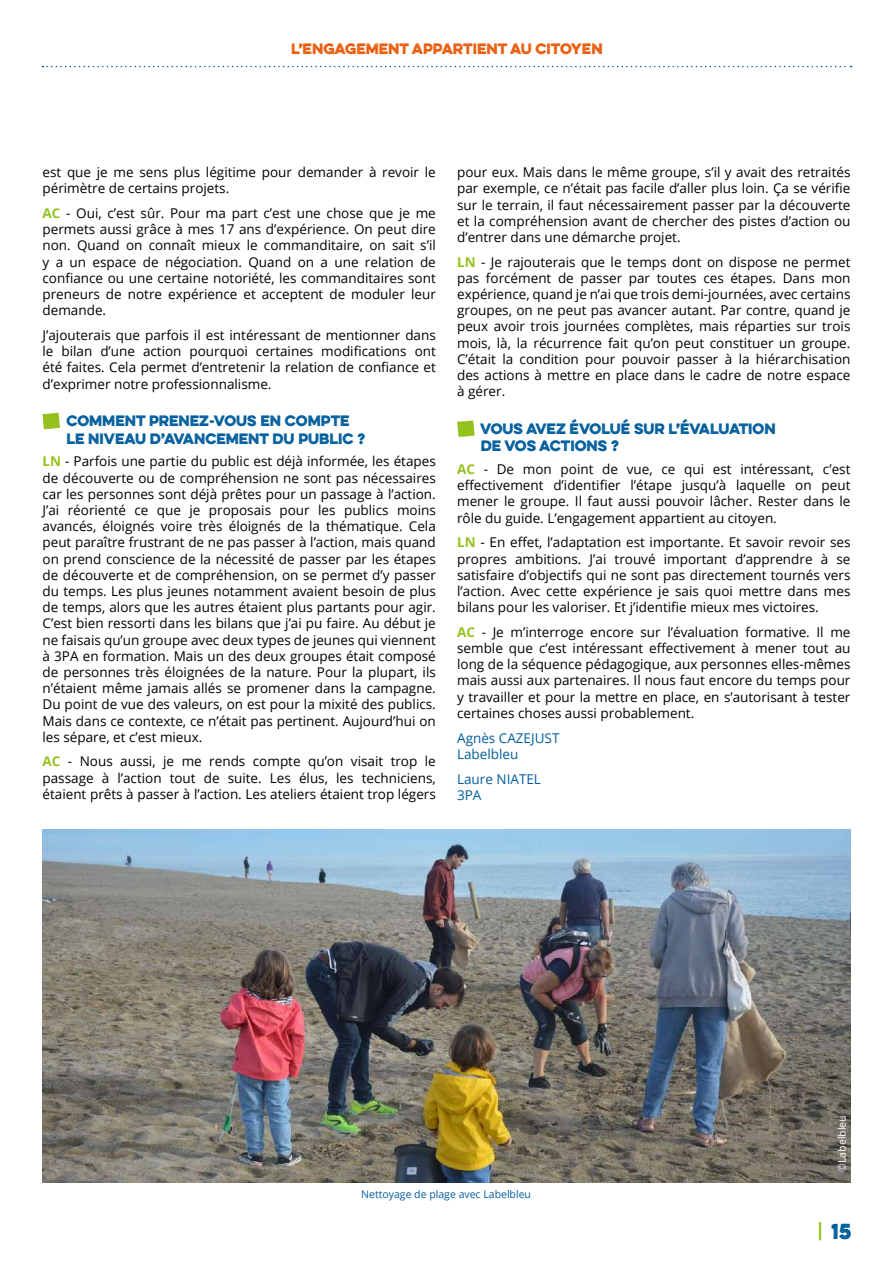
<style>
.page{position:relative;width:893px;height:1263px;background:#fff}
.page>*{position:absolute;margin:0;border:0;box-sizing:border-box;transform-origin:0 0}
.t1{font:700 19.5px "Eveleth Dot";color:#005e9d}
.t2{font:13.5px/16.2px "Open Sans";color:#000;text-align:justify}
.t3{font:700 13.5px/17.7px "Eveleth Dot";color:#005e9d}
.t4{font:13.5px/16.2px "Open Sans";color:#005e9d}
.t5{font:700 13.5px "Eveleth Dot";color:#ea5b0b}
.t6{font:10.5px "Open Sans";color:#005e9d}
.t7{font:10.5px "Open Sans";color:#fff}
.s1{font-weight:700;color:#95c11f}
</style>
<div class="page">
<svg style="left:43px;top:413px;width:17px;height:16px"></svg>
<svg style="left:457px;top:420px;width:18px;height:17px"></svg>
<img style="left:43px;top:829px;width:807px;height:353px">
<svg style="left:43px;top:66px;width:808px;height:1px"></svg>
<p class="t5" style="left:291px;top:39px;width:313px">L’ENGAGEMENT APPARTIENT AU CITOYEN</p>
<p class="t2" style="left:43px;top:164px;width:395px">est que je me sens plus légitime pour demander à revoir le périmètre de certains projets.</p>
<p class="t2" style="left:43px;top:205px;width:395px"><span class="s1">AC</span> - Oui, c’est sûr. Pour ma part c’est une chose que je me permets aussi grâce à mes 17 ans d’expérience. On peut dire non. Quand on connaît mieux le commanditaire, on sait s’il y a un espace de négociation. Quand on a une relation de confiance ou une certaine notoriété, les commanditaires sont preneurs de notre expérience et acceptent de moduler leur demande.</p>
<p class="t2" style="left:43px;top:327px;width:395px">J’ajouterais que parfois il est intéressant de mentionner dans le bilan d’une action pourquoi certaines modifications ont été faites. Cela permet d’entretenir la relation de confiance et d’exprimer notre professionnalisme.</p>
<p class="t3" style="left:66px;top:411px;width:300px">COMMENT PRENEZ-VOUS EN COMPTE<br>LE NIVEAU D’AVANCEMENT DU PUBLIC ?</p>
<p class="t2" style="left:43px;top:453px;width:395px"><span class="s1">LN</span> - Parfois une partie du public est déjà informée, les étapes de découverte ou de compréhension ne sont pas nécessaires car les personnes sont déjà prêtes pour un passage à l’action.<br>J’ai réorienté ce que je proposais pour les publics moins avancés, éloignés voire très éloignés de la thématique. Cela peut paraître frustrant de ne pas passer à l’action, mais quand on prend conscience de la nécessité de passer par les étapes de découverte et de compréhension, on se permet d’y passer du temps. Les plus jeunes notamment avaient besoin de plus de temps, alors que les autres étaient plus partants pour agir.<br>C’est bien ressorti dans les bilans que j’ai pu faire. Au début je ne faisais qu’un groupe avec deux types de jeunes qui viennent à 3PA en formation. Mais un des deux groupes était composé de personnes très éloignées de la nature. Pour la plupart, ils n’étaient même jamais allés se promener dans la campagne.<br>Du point de vue des valeurs, on est pour la mixité des publics.<br>Mais dans ce contexte, ce n’était pas pertinent. Aujourd’hui on les sépare, et c’est mieux.</p>
<p class="t2" style="left:43px;top:753px;width:395px"><span class="s1">AC</span> - Nous aussi, je me rends compte qu’on visait trop le passage à l’action tout de suite. Les élus, les techniciens, étaient prêts à passer à l’action. Les ateliers étaient trop légers</p>
<p class="t2" style="left:457px;top:164px;width:395px">pour eux. Mais dans le même groupe, s’il y avait des retraités par exemple, ce n’était pas facile d’aller plus loin. Ça se vérifie sur le terrain, il faut nécessairement passer par la découverte et la compréhension avant de chercher des pistes d’action ou d’entrer dans une démarche projet.</p>
<p class="t2" style="left:457px;top:253px;width:395px"><span class="s1">LN</span> - Je rajouterais que le temps dont on dispose ne permet pas forcément de passer par toutes ces étapes. Dans mon expérience, quand je n’ai que trois demi-journées, avec certains groupes, on ne peut pas avancer autant. Par contre, quand je peux avoir trois journées complètes, mais réparties sur trois mois, là, la récurrence fait qu’on peut constituer un groupe.<br>C’était la condition pour pouvoir passer à la hiérarchisation des actions à mettre en place dans le cadre de notre espace à gérer.</p>
<p class="t3" style="left:480px;top:419px;width:297px">VOUS AVEZ ÉVOLUÉ SUR L’ÉVALUATION<br>DE VOS ACTIONS ?</p>
<p class="t2" style="left:457px;top:461px;width:395px"><span class="s1">AC</span> - De mon point de vue, ce qui est intéressant, c’est effectivement d’identifier l’étape jusqu’à laquelle on peut mener le groupe. Il faut aussi pouvoir lâcher. Rester dans le rôle du guide. L’engagement appartient au citoyen.</p>
<p class="t2" style="left:457px;top:534px;width:395px"><span class="s1">LN</span> - En effet, l’adaptation est importante. Et savoir revoir ses propres ambitions. J’ai trouvé important d’apprendre à se satisfaire d’objectifs qui ne sont pas directement tournés vers l’action. Avec cette expérience je sais quoi mettre dans mes bilans pour les valoriser. Et j’identifie mieux mes victoires.</p>
<p class="t2" style="left:457px;top:623px;width:395px"><span class="s1">AC</span> - Je m’interroge encore sur l’évaluation formative. Il me semble que c’est intéressant effectivement à mener tout au long de la séquence pédagogique, aux personnes elles-mêmes mais aussi aux partenaires. Il nous faut encore du temps pour y travailler et pour la mettre en place, en s’autorisant à tester certaines choses aussi probablement.</p>
<p class="t4" style="left:457px;top:729px;width:104px">Agnès CAZEJUST<br>Labelbleu</p>
<p class="t4" style="left:457px;top:770px;width:85px">Laure NIATEL<br>3PA</p>
<p class="t7" style="left:835px;top:1172px;width:58px;rotate:-90deg">©Labelbleu</p>
<p class="t6" style="left:361px;top:1187px;width:171px">Nettoyage de plage avec Labelbleu</p>
<h1 class="t1" style="left:815px;top:1217px;width:38px"><sup>|</sup> 15</h1>
</div>
